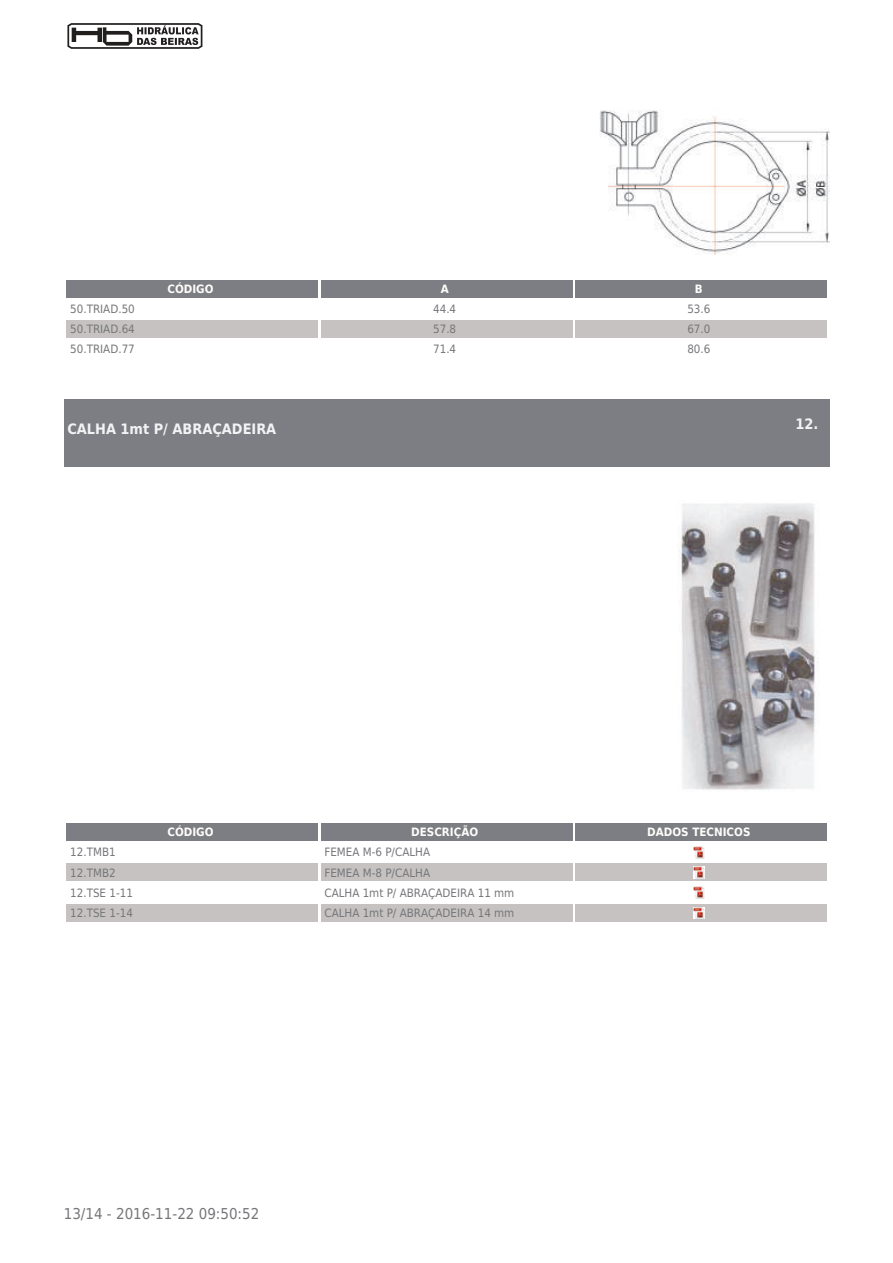
<style>
.page{position:relative;width:893px;height:1263px;background:#fff}
.page>*{position:absolute;margin:0;border:0;box-sizing:border-box;transform-origin:0 0}
.t1{font:15px "DejaVu Sans Condensed";color:#757679}
.t2{font:700 14.4px "DejaVu Sans Condensed";color:#f2f3f4}
.t3{font:11.55px "DejaVu Sans Condensed";color:#757679}
.t4{font:700 11.55px "DejaVu Sans Condensed";color:#fefcfa}
</style>
<div class="page">
<img style="left:600px;top:110px;width:229px;height:145px">
<div style="left:67px;top:320px;width:251px;height:18px;background:#c6c2c2"></div>
<div style="left:321px;top:320px;width:251px;height:18px;background:#c6c2c2"></div>
<div style="left:575px;top:320px;width:251px;height:18px;background:#c6c2c2"></div>
<div style="left:67px;top:280px;width:251px;height:17px;background:#7c7e83"></div>
<div style="left:321px;top:280px;width:251px;height:17px;background:#7c7e83"></div>
<div style="left:575px;top:280px;width:251px;height:17px;background:#7c7e83"></div>
<div style="left:64px;top:399px;width:765px;height:68px;background:#7c7e83"></div>
<img style="left:681px;top:503px;width:134px;height:287px">
<div style="left:67px;top:864px;width:251px;height:17px;background:#c6c2c2"></div>
<div style="left:321px;top:864px;width:251px;height:17px;background:#c6c2c2"></div>
<div style="left:575px;top:864px;width:251px;height:17px;background:#c6c2c2"></div>
<div style="left:67px;top:904px;width:251px;height:17px;background:#c6c2c2"></div>
<div style="left:321px;top:904px;width:251px;height:17px;background:#c6c2c2"></div>
<div style="left:575px;top:904px;width:251px;height:17px;background:#c6c2c2"></div>
<div style="left:67px;top:823px;width:251px;height:18px;background:#7c7e83"></div>
<div style="left:321px;top:823px;width:251px;height:18px;background:#7c7e83"></div>
<div style="left:575px;top:823px;width:251px;height:18px;background:#7c7e83"></div>
<svg style="left:693px;top:846px;width:11px;height:12px"></svg>
<svg style="left:693px;top:867px;width:11px;height:11px"></svg>
<svg style="left:693px;top:887px;width:11px;height:11px"></svg>
<svg style="left:693px;top:907px;width:11px;height:11px"></svg>
<svg style="left:67px;top:23px;width:135px;height:26px"></svg>
<p class="t4" style="left:167px;top:279px;width:48px">CÓDIGO</p>
<p class="t4" style="left:441px;top:279px;width:10px">A</p>
<p class="t4" style="left:695px;top:279px;width:9px">B</p>
<p class="t3" style="left:70px;top:299px;width:66px">50.TRIAD.50</p>
<p class="t3" style="left:433px;top:299px;width:25px">44.4</p>
<p class="t3" style="left:687px;top:299px;width:25px">53.6</p>
<p class="t3" style="left:70px;top:320px;width:66px">50.TRIAD.64</p>
<p class="t3" style="left:433px;top:320px;width:25px">57.8</p>
<p class="t3" style="left:687px;top:320px;width:25px">67.0</p>
<p class="t3" style="left:70px;top:340px;width:66px">50.TRIAD.77</p>
<p class="t3" style="left:433px;top:340px;width:25px">71.4</p>
<p class="t3" style="left:687px;top:340px;width:25px">80.6</p>
<p class="t2" style="left:67px;top:417px;width:210px">CALHA 1mt P/ ABRAÇADEIRA</p>
<p class="t2" style="left:795px;top:412px;width:24px">12.</p>
<p class="t4" style="left:167px;top:822px;width:48px">CÓDIGO</p>
<p class="t4" style="left:411px;top:822px;width:69px">DESCRIÇÃO</p>
<p class="t4" style="left:647px;top:822px;width:105px">DADOS TECNICOS</p>
<p class="t3" style="left:70px;top:843px;width:47px">12.TMB1</p>
<p class="t3" style="left:324px;top:843px;width:107px">FEMEA M-6 P/CALHA</p>
<p class="t3" style="left:70px;top:863px;width:47px">12.TMB2</p>
<p class="t3" style="left:324px;top:863px;width:107px">FEMEA M-8 P/CALHA</p>
<p class="t3" style="left:70px;top:883px;width:64px">12.TSE 1-11</p>
<p class="t3" style="left:324px;top:883px;width:191px">CALHA 1mt P/ ABRAÇADEIRA 11 mm</p>
<p class="t3" style="left:70px;top:903px;width:64px">12.TSE 1-14</p>
<p class="t3" style="left:324px;top:903px;width:191px">CALHA 1mt P/ ABRAÇADEIRA 14 mm</p>
<p class="t1" style="left:64px;top:1201px;width:197px">13/14 - 2016-11-22 09:50:52</p>
</div>
